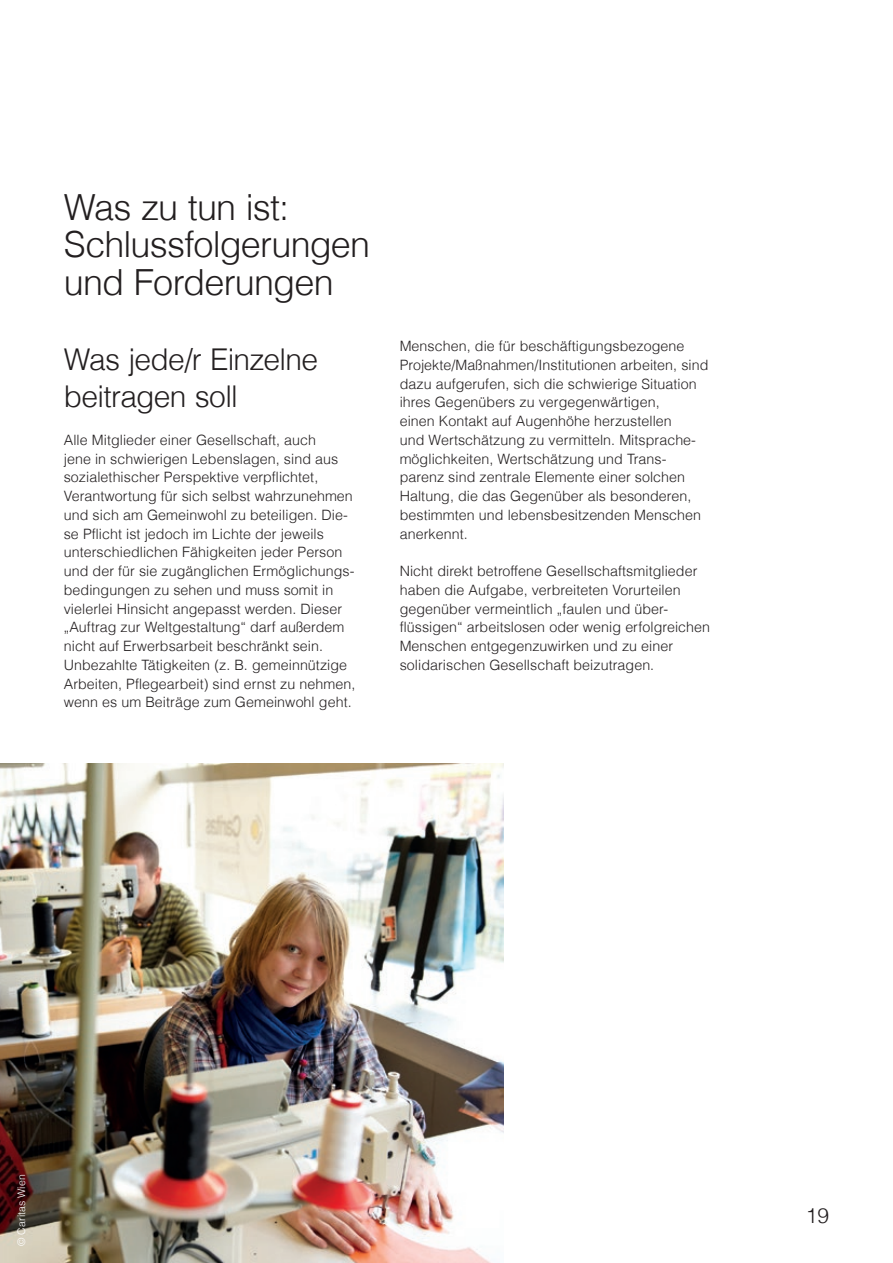
<style>
.page{position:relative;width:893px;height:1263px;background:#fff}
.page>*{position:absolute;margin:0;border:0;box-sizing:border-box;transform-origin:0 0}
.t1{font:300 36px/37.5px "Helvetica LT Com";letter-spacing:-.02em;color:#231f20}
.t2{font:300 30px/37.5px "Helvetica LT Com";letter-spacing:-.02em;color:#231f20}
.t3{font:300 21px "Helvetica LT Com";color:#231f20}
.t4{font:300 14.25px/18.8px "Helvetica LT Com";letter-spacing:.005em;color:#231f20}
.t5{font:300 10.5px "Helvetica LT Com";letter-spacing:.005em;color:#fff}
</style>
<div class="page">
<img style="left:0;top:764px;width:503px;height:499px">
<h1 class="t1" style="left:64px;top:188px;width:308px">Was zu tun ist:<br>Schlussfolgerungen und Forderungen</h1>
<h2 class="t2" style="left:64px;top:340px;width:256px">Was jede/r Einzelne beitragen soll</h2>
<p class="t4" style="left:64px;top:430px;width:293px">Alle Mitglieder einer Gesellschaft, auch<br>jene in schwierigen Lebenslagen, sind aus sozialethischer Perspektive verpflichtet, Verantwortung für sich selbst wahrzunehmen und sich am Gemeinwohl zu beteiligen. Die&shy;se Pflicht ist jedoch im Lichte der jeweils unterschiedlichen Fähigkeiten jeder Person und der für sie zugänglichen Ermöglichungs&shy;bedingungen zu sehen und muss somit in vielerlei Hinsicht angepasst werden. Dieser „Auftrag zur Weltgestaltung“ darf außerdem nicht auf Erwerbsarbeit beschränkt sein.<br>Unbezahlte Tätigkeiten (z. B. gemeinnützige Arbeiten, Pflegearbeit) sind ernst zu nehmen, wenn es um Beiträge zum Gemeinwohl geht.</p>
<p class="t4" style="left:400px;top:336px;width:310px">Menschen, die für beschäftigungsbezogene Projekte/Maßnahmen/Institutionen arbeiten, sind dazu aufgerufen, sich die schwierige Situation ihres Gegenübers zu vergegenwärtigen,<br>einen Kontakt auf Augenhöhe herzustellen<br>und Wertschätzung zu vermitteln. Mitsprache&shy;möglichkeiten, Wertschätzung und Trans&shy;parenz sind zentrale Elemente einer solchen Haltung, die das Gegenüber als besonderen, bestimmten und lebensbesitzenden Menschen anerkennt.</p>
<p class="t4" style="left:400px;top:562px;width:312px">Nicht direkt betroffene Gesellschaftsmitglieder haben die Aufgabe, verbreiteten Vorurteilen gegenüber vermeintlich „faulen und über&shy;flüssigen“ arbeitslosen oder wenig erfolgreichen Menschen entgegenzuwirken und zu einer solidarischen Gesellschaft beizutragen.</p>
<p class="t5" style="left:15px;top:1246px;width:73px;rotate:-90deg">© Caritas Wien</p>
<h3 class="t3" style="left:806px;top:1202px;width:25px">19</h3>
</div>
